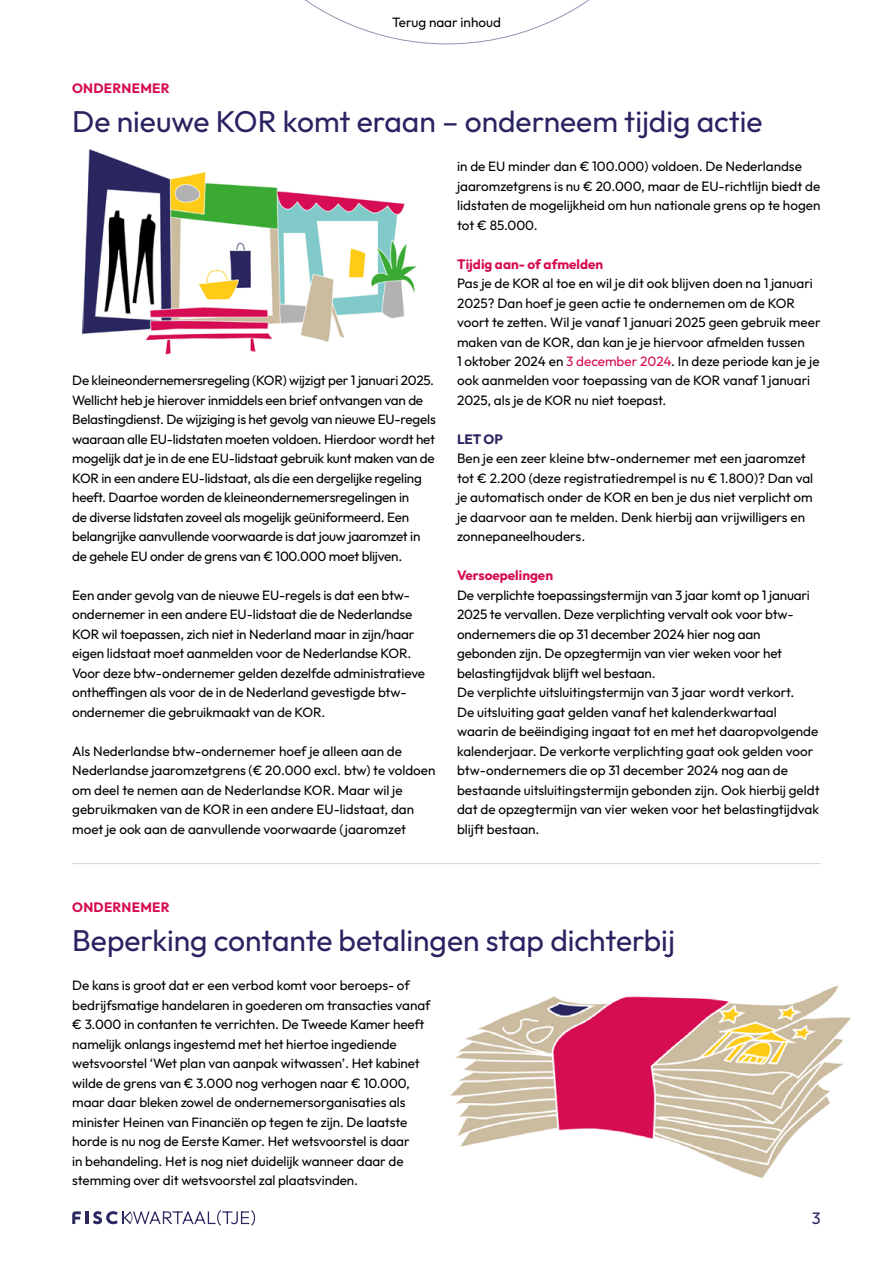
<style>
.page{position:relative;width:893px;height:1263px;background:#fff}
.page>*{position:absolute;margin:0;border:0;box-sizing:border-box;transform-origin:0 0}
.t1{font:30px "Outfit";color:#292461}
.t2{font:16.5px "Outfit";color:#292461}
.t3{font:13.5px/19.5px "Outfit";letter-spacing:-.005em;color:#000}
.t4{font:700 13.5px "Outfit";color:#d60b52}
.t5{font:700 13.5px "Outfit";letter-spacing:.02em;color:#d60b52}
.t6{font:700 13.5px "Outfit";color:#292461}
.s1{color:#d60b52}
</style>
<div class="page">
<svg style="left:304px;top:0;width:286px;height:44px"></svg>
<svg style="left:72px;top:1210px;width:183px;height:16px"></svg>
<hr style="left:72px;top:863px;width:749px;height:1px;background:#d4d3df">
<img style="left:450px;top:985px;width:401px;height:193px">
<img style="left:82px;top:149px;width:335px;height:205px">
<p class="t3" style="left:392px;top:12px;width:110px">Terug naar inhoud</p>
<p class="t5" style="left:72px;top:79px;width:99px">ONDERNEMER</p>
<h1 class="t1" style="left:72px;top:102px;width:692px">De nieuwe KOR komt eraan – onderneem tijdig actie</h1>
<p class="t3" style="left:72px;top:371px;width:365px">De kleineondernemersregeling (KOR) wijzigt per 1 januari 2025.<br>Wellicht heb je hierover inmiddels een brief ontvangen van de Belastingdienst. De wijziging is het gevolg van nieuwe EU-regels waaraan alle EU-lidstaten moeten voldoen. Hierdoor wordt het mogelijk datje in de ene EU-lidstaat gebruik kunt maken van de KOR in een andere EU-lidstaat, als die een dergelijke regeling heeft. Daartoe worden de kleineondernemersregelingen in<br>de diverse lidstaten zoveel als mogelijk geüniformeerd. Een belangrijke aanvullende voorwaarde is datjouw jaaromzet in de gehele EU onder de grens van € 100.000 moet blijven.</p>
<p class="t3" style="left:72px;top:586px;width:354px">Een ander gevolg van de nieuwe EU-regels is dat een btw&shy;ondernemer in een andere EU-lidstaat die de Nederlandse KOR wil toepassen, zich niet in Nederland maar in zijn/haar eigen lidstaat moet aanmelden voor de Nederlandse KOR.<br>Voor deze btw-ondernemer gelden dezelfde administratieve ontheffingen als voor de in de Nederland gevestigde btw&shy;ondernemer die gebruikmaakt van de KOR.</p>
<p class="t3" style="left:72px;top:742px;width:365px">Als Nederlandse btw-ondernemer hoef je alleen aan de Nederlandse jaaromzetgrens (€ 20.000 excl. btw) te voldoen om deel te nemen aan de Nederlandse KOR. Maar wil je gebruikmaken van de KOR in een andere EU-lidstaat, dan moet je ook aan de aanvullende voorwaarde (jaaromzet</p>
<p class="t3" style="left:457px;top:157px;width:365px">in de EU minder dan € 100.000) voldoen. De Nederlandse jaaromzetgrens is nu € 20.000, maar de EU-richtlijn biedt de lidstaten de mogelijkheid om hun nationale grens op te hogen tot € 85.000.</p>
<p class="t4" style="left:457px;top:255px;width:148px">Tijdig aan- of afmelden</p>
<p class="t3" style="left:457px;top:274px;width:365px">Pas je de KOR al toe en wil je dit ook blijven doen na 1 januari 2025? Dan hoef je geen actie te ondernemen om de KOR voort te zetten. Wil je vanaf 1 januari 2025 geen gebruik meer maken van de KOR, dan kan je je hiervoor afmelden tussen<br>1 oktober 2024 en <span class="s1">3 december 2024</span>. In deze periode kan je je ook aanmelden voor toepassing van de KOR vanaf 1 januari 2025, als je de KOR nu niet toepast.</p>
<p class="t6" style="left:457px;top:430px;width:47px">LET OP</p>
<p class="t3" style="left:457px;top:449px;width:358px">Ben je een zeer kleine btw-ondernemer met een jaaromzet tot € 2.200 (deze registratiedrempel is nu € 1.800)? Dan val je automatisch onder de KOR en ben je dus niet verplicht om je daarvoor aan te melden. Denk hierbij aan vrijwilligers en zonnepaneelhouders.</p>
<p class="t4" style="left:457px;top:567px;width:97px">Versoepelingen</p>
<p class="t3" style="left:457px;top:586px;width:364px">De verplichte toepassingstermijn van 3 jaar komt op 1 januari 2025 te vervallen. Deze verplichting vervalt ook voor btw&shy;ondernemers die op 31 december 2024 hier nog aan gebonden zijn. De opzegtermijn van vier weken voor het belastingtijdvak blijft wel bestaan.<br>De verplichte uitsluitingstermijn van 3 jaar wordt verkort.<br>De uitsluiting gaat gelden vanaf het kalenderkwartaal waarin de beëindiging ingaat tot en met het daaropvolgende kalenderjaar. De verkorte verplichting gaat ook gelden voor btw-ondernemers die op 31 december 2024 nog aan de bestaande uitsluitingstermijn gebonden zijn. Ook hierbij geldt dat de opzegtermijn van vier weken voor het belastingtijdvak blijft bestaan.</p>
<p class="t5" style="left:72px;top:898px;width:99px">ONDERNEMER</p>
<h1 class="t1" style="left:72px;top:921px;width:604px">Beperking contante betalingen stap dichterbij</h1>
<p class="t3" style="left:72px;top:976px;width:360px">De kans is groot dat er een verbod komt voor beroeps- of bedrijfsmatige handelaren in goederen om transacties vanaf € 3.000 in contanten te verrichten. De Tweede Kamer heeft namelijk onlangs ingestemd met het hiertoe ingediende wetsvoorstel ‘Wet plan van aanpak witwassen’. Het kabinet wilde de grens van € 3.000 nog verhogen naar € 10.000, maar daar bleken zowel de ondernemersorganisaties als minister Heinen van Financiën op tegen te zijn. De laatste horde is nu nog de Eerste Kamer. Het wetsvoorstel is daar<br>in behandeling. Het is nog niet duidelijk wanneer daar de stemming over dit wetsvoorstel zal plaatsvinden.</p>
<p class="t2" style="left:812px;top:1208px;width:10px">3</p>
</div>
